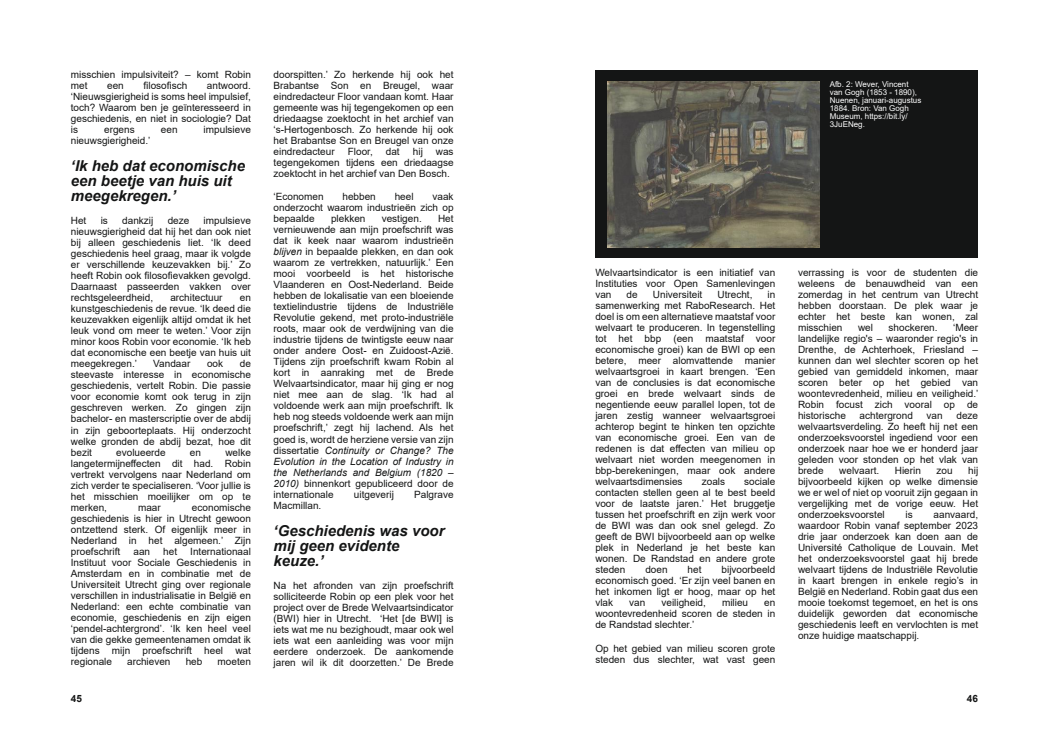
<style>
.page{position:relative;width:1049px;height:752px;background:#fff}
.page>*{position:absolute;margin:0;border:0;box-sizing:border-box;transform-origin:0 0}
.t1{font:italic 700 15px/15px "Arial";color:#141515}
.t2{font:10px/11px "Arial";color:#141515;text-align:justify}
.t3{font:700 10px "Arial";color:#141515}
.t4{font:8px/8px "Arial";color:#fff}
.s1{font-style:italic}
</style>
<div class="page">
<div style="left:595px;top:71px;width:383px;height:187px;background:#141515"></div>
<img style="left:608px;top:81px;width:211px;height:166px">
<p class="t2" style="left:71px;top:70px;width:182px">misschien impulsiviteit? – komt Robin met</p>
<p class="t2" style="left:107px;top:81px;width:18px">een</p>
<p class="t2" style="left:143px;top:81px;width:45px">filosofisch</p>
<p class="t2" style="left:71px;top:81px;width:182px;text-indent:136px">antwoord. ‘Nieuwsgierigheid is soms heel impulsief, toch? Waarom ben je geïnteresseerd in geschiedenis, en niet in sociologie? Dat is</p>
<p class="t2" style="left:104px;top:125px;width:32px">ergens</p>
<p class="t2" style="left:161px;top:125px;width:18px">een</p>
<p class="t2" style="left:204px;top:125px;width:49px">impulsieve</p>
<p class="t2" style="left:71px;top:136px;width:81px">nieuwsgierigheid.’</p>
<h1 class="t1" style="left:71px;top:160px;width:176px">‘Ik heb dat economische een beetje van huis uit meegekregen.’</h1>
<p class="t2" style="left:71px;top:216px;width:17px">Het</p>
<p class="t2" style="left:101px;top:216px;width:9px">is</p>
<p class="t2" style="left:122px;top:216px;width:33px">dankzĳ</p>
<p class="t2" style="left:168px;top:216px;width:23px">deze</p>
<p class="t2" style="left:71px;top:216px;width:182px;text-indent:133px">impulsieve nieuwsgierigheid dat hĳ het dan ook niet bĳ alleen geschiedenis liet. ‘Ik deed geschiedenis heel graag, maar ik volgde er verschillende keuzevakken bĳ.’ Zo heeft Robin ook filosofievakken gevolgd.<br>Daarnaast passeerden vakken over rechtsgeleerdheid,</p>
<p class="t2" style="left:170px;top:293px;width:54px">architectuur</p>
<p class="t2" style="left:71px;top:293px;width:182px;text-indent:169px">en kunstgeschiedenis de revue. ‘Ik deed die keuzevakken eigenlĳk altĳd omdat ik het leuk vond om meer te weten.’ Voor zĳn minor koos Robin voor economie. ‘Ik heb dat economische een beetje van huis uit meegekregen.’</p>
<p class="t2" style="left:71px;top:359px;width:182px;text-indent:169px">de steevaste interesse in economische geschiedenis, vertelt Robin. Die passie voor economie komt ook terug in zĳn geschreven werken. Zo gingen zĳn bachelor- en masterscriptie over de abdĳ in zĳn geboorteplaats. Hĳ onderzocht welke gronden de abdĳ bezat, hoe dit bezit</p>
<p class="t2" style="left:153px;top:359px;width:39px">Vandaar</p>
<p class="t2" style="left:207px;top:359px;width:18px">ook</p>
<p class="t2" style="left:71px;top:447px;width:182px;text-indent:154px">welke langetermĳneffecten dit had. Robin vertrekt vervolgens naar Nederland om zich verder te specialiseren. ‘Voor jullie is het misschien moeilĳker om op te merken,</p>
<p class="t2" style="left:116px;top:447px;width:51px">evolueerde</p>
<p class="t2" style="left:190px;top:447px;width:13px">en</p>
<p class="t2" style="left:71px;top:502px;width:182px;text-indent:121px">economische geschiedenis is hier in Utrecht gewoon ontzettend sterk. Of eigenlĳk meer in Nederland in het algemeen.’ Zĳn proefschrift</p>
<p class="t2" style="left:138px;top:502px;width:24px">maar</p>
<p class="t2" style="left:71px;top:546px;width:182px;text-indent:119px">Internationaal Instituut voor Sociale Geschiedenis in Amsterdam en in combinatie met de Universiteit Utrecht ging over regionale verschillen in industrialisatie in België en Nederland: een echte combinatie van economie, geschiedenis en zĳn eigen ‘pendel-achtergrond’. ‘Ik ken heel veel van die gekke gemeentenamen omdat ik tĳdens mĳn proefschrift heel wat regionale</p>
<p class="t2" style="left:133px;top:546px;width:18px">aan</p>
<p class="t2" style="left:163px;top:546px;width:15px">het</p>
<p class="t2" style="left:127px;top:656px;width:45px">archieven</p>
<p class="t2" style="left:186px;top:656px;width:18px">heb</p>
<p class="t2" style="left:218px;top:656px;width:35px">moeten</p>
<p class="t3" style="left:71px;top:694px;width:13px">45</p>
<p class="t2" style="left:274px;top:70px;width:182px">doorspitten.’ Zo herkende hĳ ook het Brabantse Son en Breugel, waar eindredacteur Floor vandaan komt. Haar gemeente was hĳ tegengekomen op een driedaagse zoektocht in het archief van ‘s-Hertogenbosch. Zo herkende hĳ ook het Brabantse Son en Breugel van onze eindredacteur</p>
<p class="t2" style="left:348px;top:147px;width:27px">Floor,</p>
<p class="t2" style="left:386px;top:147px;width:15px">dat</p>
<p class="t2" style="left:413px;top:147px;width:12px">hĳ</p>
<p class="t2" style="left:274px;top:147px;width:182px;text-indent:162px">was tegengekomen tĳdens een driedaagse zoektocht in het archief van Den Bosch.</p>
<p class="t2" style="left:274px;top:192px;width:52px">‘Economen</p>
<p class="t2" style="left:342px;top:192px;width:35px">hebben</p>
<p class="t2" style="left:395px;top:192px;width:20px">heel</p>
<p class="t2" style="left:274px;top:192px;width:182px;text-indent:159px">vaak onderzocht waarom industrieën zich op bepaalde</p>
<p class="t2" style="left:274px;top:214px;width:182px;text-indent:164px">Het vernieuwende aan mĳn proefschrift was dat ik keek naar waarom industrieën <span class="s1">blĳven</span> in bepaalde plekken, en dan ook waarom ze vertrekken, natuurlĳk.’ Een mooi voorbeeld is het historische Vlaanderen en Oost-Nederland. Beide hebben de lokalisatie van een bloeiende textielindustrie tĳdens de Industriële Revolutie gekend, met proto-industriële roots, maar ook de verdwĳning van die industrie tĳdens de twintigste eeuw naar onder andere Oost- en Zuidoost-Azië.<br>Tĳdens zĳn proefschrift kwam Robin al kort in aanraking met de Brede Welvaartsindicator, maar hĳ ging er nog niet mee aan de slag. ‘Ik had al voldoende werk aan mĳn proefschrift. Ik heb nog steeds voldoende werk aan mĳn proefschrift,’ zegt hĳ lachend. Als het goed is, wordt de herziene versie van zĳn dissertatie <span class="s1">Continuity or Change? The Evolution in the Location of Industry in the Netherlands and Belgium (1820 – 2010)</span> binnenkort gepubliceerd door de internationale</p>
<p class="t2" style="left:331px;top:214px;width:36px">plekken</p>
<p class="t2" style="left:382px;top:214px;width:42px">vestigen.</p>
<p class="t2" style="left:354px;top:489px;width:42px">uitgeverĳ</p>
<p class="t2" style="left:414px;top:489px;width:41px">Palgrave</p>
<p class="t2" style="left:274px;top:500px;width:49px">Macmillan.</p>
<h1 class="t1" style="left:274px;top:524px;width:172px">‘Geschiedenis was voor mĳ geen evidente keuze.’</h1>
<p class="t2" style="left:274px;top:580px;width:182px">Na het afronden van zĳn proefschrift solliciteerde Robin op een plek voor het project over de Brede Welvaartsindicator (BWI) hier in Utrecht. ‘Het [de BWI] is iets wat me nu bezighoudt, maar ook wel iets wat een aanleiding was voor mĳn eerdere onderzoek. De aankomende jaren wil ik dit doorzetten.’ De Brede</p>
<p class="t4" style="left:830px;top:81px;width:93px">Afb. 2: Wever, Vincent van Gogh (1853 - 1890),<br>Nuenen, januari-augustus<br>1884. Bron: Van Gogh<br>Museum, https://bit.ly/<br>3JuENeg.</p>
<p class="t2" style="left:595px;top:268px;width:182px">Welvaartsindicator is een initiatief van Instituties voor Open Samenlevingen van</p>
<p class="t2" style="left:595px;top:290px;width:182px;text-indent:172px">in samenwerking met RaboResearch. Het doel is om een alternatieve maatstaf voor welvaart te produceren. In tegenstelling tot het bbp (een maatstaf voor economische groei) kan de BWI op een betere, meer alomvattende manier welvaartsgroei in kaart brengen. ‘Een van de conclusies is dat economische groei en brede welvaart sinds de negentiende eeuw parallel lopen, tot de jaren zestig wanneer welvaartsgroei achterop begint te hinken ten opzichte van economische groei. Een van de redenen is dat effecten van milieu op welvaart niet worden meegenomen in bbp-berekeningen, maar ook andere welvaartsdimensies</p>
<p class="t2" style="left:627px;top:290px;width:13px">de</p>
<p class="t2" style="left:653px;top:290px;width:51px">Universiteit</p>
<p class="t2" style="left:717px;top:290px;width:37px">Utrecht,</p>
<p class="t2" style="left:595px;top:477px;width:182px;text-indent:149px">sociale contacten stellen geen al te best beeld voor de laatste jaren.’ Het bruggetje tussen het proefschrift en zĳn werk voor de BWI was dan ook snel gelegd. Zo geeft de BWI bĳvoorbeeld aan op welke plek in Nederland je het beste kan wonen. De Randstad en andere grote steden</p>
<p class="t2" style="left:702px;top:477px;width:25px">zoals</p>
<p class="t2" style="left:595px;top:565px;width:182px;text-indent:126px">bĳvoorbeeld economisch goed. ‘Er zĳn veel banen en het inkomen ligt er hoog, maar op het vlak</p>
<p class="t2" style="left:645px;top:565px;width:24px">doen</p>
<p class="t2" style="left:687px;top:565px;width:15px">het</p>
<p class="t2" style="left:629px;top:598px;width:18px">van</p>
<p class="t2" style="left:661px;top:598px;width:46px">veiligheid,</p>
<p class="t2" style="left:722px;top:598px;width:28px">milieu</p>
<p class="t2" style="left:595px;top:598px;width:182px;text-indent:169px">en woontevredenheid scoren de steden in de Randstad slechter.’</p>
<p class="t2" style="left:595px;top:643px;width:182px">Op het gebied van milieu scoren grote steden dus slechter, wat vast geen</p>
<p class="t2" style="left:798px;top:268px;width:182px">verrassing is voor de studenten die weleens de benauwdheid van een zomerdag in het centrum van Utrecht hebben doorstaan. De plek waar je echter het beste kan wonen, zal misschien</p>
<p class="t2" style="left:798px;top:323px;width:182px;text-indent:155px">‘Meer landelĳke regio's – waaronder regio's in Drenthe, de Achterhoek, Friesland – kunnen dan wel slechter scoren op het gebied van gemiddeld inkomen, maar scoren beter op het gebied van woontevredenheid, milieu en veiligheid.’ Robin focust zich vooral op de historische</p>
<p class="t2" style="left:858px;top:323px;width:17px">wel</p>
<p class="t2" style="left:888px;top:323px;width:50px">shockeren.</p>
<p class="t2" style="left:798px;top:411px;width:182px;text-indent:158px">deze welvaartsverdeling. Zo heeft hĳ net een onderzoeksvoorstel ingediend voor een onderzoek naar hoe we er honderd jaar geleden voor stonden op het vlak van brede</p>
<p class="t2" style="left:859px;top:411px;width:55px">achtergrond</p>
<p class="t2" style="left:926px;top:411px;width:18px">van</p>
<p class="t2" style="left:798px;top:466px;width:182px;text-indent:170px">hĳ bĳvoorbeeld kĳken op welke dimensie we er wel of niet op vooruit zĳn gegaan in vergelĳking met de vorige eeuw. Het onderzoeksvoorstel</p>
<p class="t2" style="left:839px;top:466px;width:42px">welvaart.</p>
<p class="t2" style="left:895px;top:466px;width:28px">Hierin</p>
<p class="t2" style="left:936px;top:466px;width:18px">zou</p>
<p class="t2" style="left:798px;top:510px;width:182px;text-indent:136px">aanvaard, waardoor Robin vanaf september 2023 drie jaar onderzoek kan doen aan de Université Catholique de Louvain. Met het onderzoeksvoorstel gaat hĳ brede welvaart tĳdens de Industriële Revolutie in kaart brengen in enkele regio’s in België en Nederland. Robin gaat dus een mooie toekomst tegemoet, en het is ons duidelĳk geworden dat economische geschiedenis leeft en vervlochten is met onze huidige maatschappĳ.</p>
<p class="t2" style="left:905px;top:510px;width:9px">is</p>
<p class="t3" style="left:967px;top:694px;width:13px">46</p>
</div>
